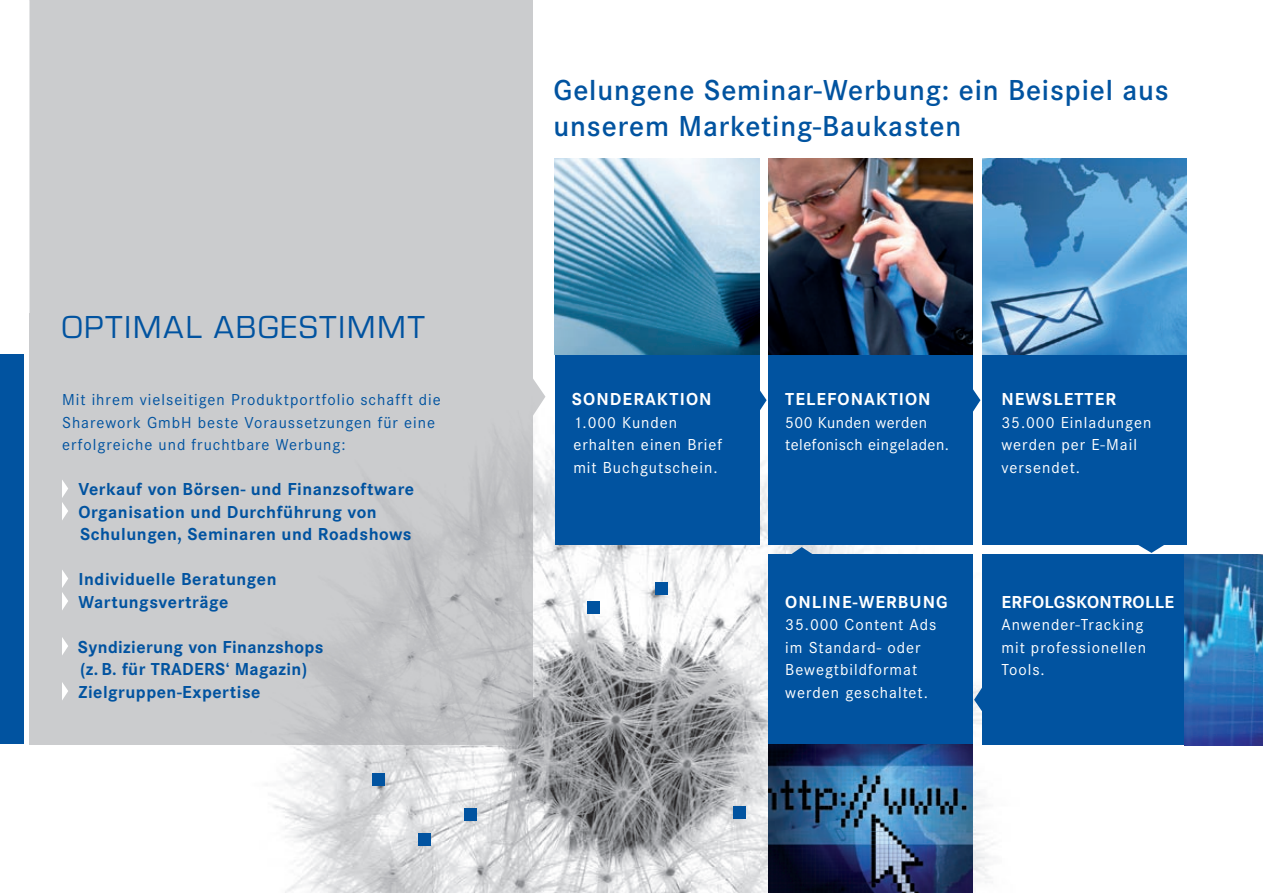
<style>
.page{position:relative;width:1263px;height:893px;background:#fff}
.page>*{position:absolute;margin:0;border:0;box-sizing:border-box;transform-origin:0 0}
.t1{font:33px "Eurostile T";letter-spacing:.06em;color:#0153a0}
.t2{font:600 30px/36px "Corporate S";letter-spacing:.03em;color:#0153a0}
.t3{font:700 18px/22.5px "Corporate S";letter-spacing:.03em;color:#0153a0}
.t4{font:700 18px "Corporate S";letter-spacing:.06em;color:#fff}
.t5{font:700 18px "Corporate S";letter-spacing:.02em;color:#fff}
.t6{font:16.5px/22.5px "Corporate S";letter-spacing:.06em;color:#fff}
.t7{font:16.5px/22.5px "Corporate S";letter-spacing:.06em;color:#0153a0}
.t8{font:16.5px/22.5px "Corporate S";letter-spacing:.03em;color:#fff}
</style>
<div class="page">
<img style="left:23px;top:314px;width:1061px;height:579px">
<div style="left:555px;top:355px;width:204px;height:190px;background:#0153a0"></div>
<img style="left:555px;top:159px;width:204px;height:196px">
<div style="left:982px;top:555px;width:204px;height:190px;background:#0153a0"></div>
<div style="left:982px;top:355px;width:204px;height:190px;background:#0153a0"></div>
<img style="left:982px;top:159px;width:204px;height:196px">
<div style="left:769px;top:555px;width:204px;height:190px;background:#0153a0"></div>
<div style="left:769px;top:355px;width:204px;height:190px;background:#0153a0"></div>
<img style="left:769px;top:159px;width:204px;height:196px">
<img style="left:769px;top:745px;width:204px;height:148px">
<img style="left:1184px;top:555px;width:79px;height:190px">
<div style="left:29px;top:0;width:504px;height:314px;background:#cbccce"></div>
<img style="left:29px;top:314px;width:504px;height:430px">
<img style="left:533px;top:378px;width:12px;height:38px">
<svg style="left:759px;top:382px;width:8px;height:37px"></svg>
<svg style="left:973px;top:382px;width:7px;height:37px"></svg>
<svg style="left:1138px;top:545px;width:26px;height:8px"></svg>
<svg style="left:974px;top:681px;width:8px;height:37px"></svg>
<svg style="left:783px;top:547px;width:38px;height:8px"></svg>
<svg style="left:62px;top:479px;width:6px;height:42px"></svg>
<svg style="left:62px;top:569px;width:6px;height:42px"></svg>
<svg style="left:62px;top:637px;width:6px;height:19px"></svg>
<svg style="left:62px;top:682px;width:6px;height:19px"></svg>
<div style="left:418px;top:833px;width:13px;height:12px;background:#0153a0"></div>
<div style="left:655px;top:583px;width:13px;height:12px;background:#0153a0"></div>
<div style="left:372px;top:773px;width:13px;height:13px;background:#0153a0"></div>
<div style="left:587px;top:601px;width:13px;height:13px;background:#0153a0"></div>
<div style="left:465px;top:808px;width:12px;height:13px;background:#0153a0"></div>
<div style="left:733px;top:806px;width:13px;height:13px;background:#0153a0"></div>
<div style="left:0;top:354px;width:23px;height:390px;background:#0153a0"></div>
<h1 class="t1" style="left:62px;top:309px;width:364px">OPTIMAL ABGESTIMMT</h1>
<p class="t7" style="left:62px;top:388px;width:380px">Mit ihrem vielseitigen Produktportfolio schafft die<br>Sharework GmbH beste Voraussetzungen für eine erfolgreiche und fruchtbare Werbung:</p>
<p class="t3" style="left:78px;top:478px;width:337px">Verkauf von Börsen- und Finanzsoftware<br>Organisation und Durchführung von<br>Schulungen, Seminaren und Roadshows</p>
<p class="t3" style="left:78px;top:568px;width:200px">Individuelle Beratungen<br>Wartungsverträge</p>
<p class="t3" style="left:78px;top:636px;width:247px">Syndizierung von Finanzshops (z. B. für TRADERS‘ Magazin)<br>Zielgruppen-Expertise</p>
<h2 class="t2" style="left:553px;top:72px;width:617px">Gelungene Seminar-Werbung: ein Beispiel aus unserem Marketing-Baukasten</h2>
<p class="t4" style="left:572px;top:389px;width:141px">SONDERAKTION</p>
<p class="t4" style="left:785px;top:389px;width:147px">TELEFONAKTION</p>
<p class="t6" style="left:573px;top:411px;width:150px">1.000 Kunden erhalten einen Brief mit Buchgutschein.</p>
<p class="t8" style="left:785px;top:411px;width:165px">500 Kunden werden telefonisch eingeladen.</p>
<p class="t4" style="left:1001px;top:389px;width:116px">NEWSLETTER</p>
<p class="t6" style="left:1001px;top:411px;width:151px">35.000 Einladungen werden per E-Mail versendet.</p>
<p class="t4" style="left:785px;top:591px;width:164px">ONLINE-WERBUNG</p>
<p class="t5" style="left:1001px;top:591px;width:174px">ERFOLGSKONTROLLE</p>
<p class="t6" style="left:785px;top:613px;width:153px">35.000 Content Ads im Standard- oder<br>Bewegtbildformat werden geschaltet.</p>
<p class="t6" style="left:1001px;top:613px;width:146px">Anwender-Tracking mit professionellen<br>Tools.</p>
</div>
